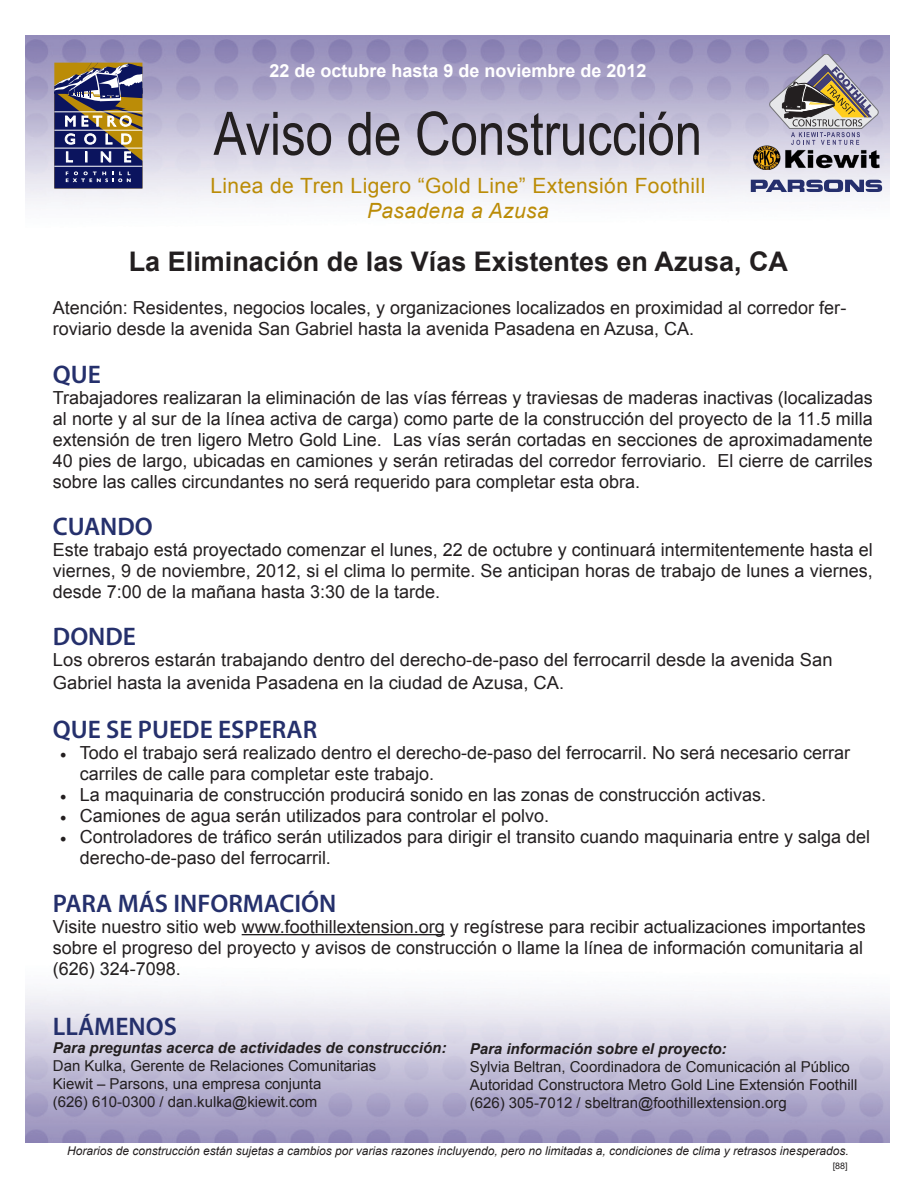
<style>
.page{position:relative;width:918px;height:1188px;background:#fff}
.page>*{position:absolute;margin:0;border:0;box-sizing:border-box;transform-origin:0 0}
.Heading{font:60px "Arial Narrow";color:#231f20}
.t1{font:700 27px "Arial";color:#231f20}
.Subheading{font:600 25.5px "Myriad Pro";color:#25306c}
.t2{font:21px "Arial";letter-spacing:.02em;color:#bb8c07}
.t3{font:italic 21px "Arial";letter-spacing:.02em;color:#bb8c07}
.t4{font:18px/21px "Arial";color:#231f20}
.t5{font:700 18px "Arial";color:#fff}
.Subheading-2{font:15px/18px "Arial";color:#231f20}
.t6{font:italic 12px "Arial";color:#231f20}
.t7{font:9px "Arial";color:#231f20}
.s1{font-family:"Minion Pro"}
.s2{font-weight:700;font-style:italic}
</style>
<div class="page">
<img style="left:26px;top:36px;width:864px;height:165px">
<svg style="left:54px;top:63px;width:88px;height:125px;background:#5c5868"></svg>
<hr style="left:242px;top:934px;width:203px;height:1px;background:#231f20">
<svg style="left:751px;top:180px;width:131px;height:12px;background:#666d99"></svg>
<img style="left:749px;top:140px;width:136px;height:29px">
<svg style="left:769px;top:54px;width:109px;height:91px;background:#a39da6"></svg>
<p class="t5" style="left:269px;top:59px;width:379px">22 de octubre hasta 9 de noviembre de 2012</p>
<p class="Heading" style="left:214px;top:90px;width:490px">Aviso de Construcción</p>
<p class="t2" style="left:210px;top:172px;width:496px">Linea de Tren Ligero “Gold Line” Extensión Foothill</p>
<p class="t3" style="left:367px;top:197px;width:183px">Pasadena a Azusa</p>
<p class="t1" style="left:129px;top:244px;width:661px">La Eliminación de las Vías Existentes en Azusa, CA</p>
<p class="t4" style="left:53px;top:297px;width:795px">Atención: Residentes, negocios locales, y organizaciones localizados en proximidad al corredor fer&shy;roviario desde la avenida San Gabriel hasta la avenida Pasadena en Azusa, CA.</p>
<p class="Subheading" style="left:53px;top:358px;width:50px">QUE</p>
<p class="t4" style="left:53px;top:387px;width:822px;text-align:justify">Trabajadores realizaran la eliminación de las vías férreas y traviesas de maderas inactivas (localizadas al norte y al sur de la línea activa de carga) como parte de la construcción del proyecto de la 11.5 milla extensión de tren ligero Metro Gold Line. Las vías serán cortadas en secciones de aproximadamente 40 pies de largo, ubicadas en camiones y serán retiradas del corredor ferroviario. El cierre de carriles sobre las calles circundantes no será requerido para completar esta obra.</p>
<p class="Subheading" style="left:53px;top:510px;width:101px">CUANDO</p>
<p class="t4" style="left:53px;top:540px;width:822px;text-align:justify">Este trabajo está proyectado comenzar el lunes, 22 de octubre y continuará intermitentemente hasta el viernes, 9 de noviembre, 2012, si el clima lo permite. Se anticipan horas de trabajo de lunes a viernes, desde 7:00 de la mañana hasta 3:30 de la tarde.</p>
<p class="Subheading" style="left:53px;top:621px;width:85px">DONDE</p>
<p class="t4" style="left:53px;top:649px;width:781px;line-height:22.5px">Los obreros estarán trabajando dentro del derecho-de-paso del ferrocarril desde la avenida San<br>Gabriel hasta la avenida Pasadena en la ciudad de Azusa, CA.</p>
<p class="Subheading" style="left:53px;top:714px;width:266px">QUE SE PUEDE ESPERAR</p>
<p class="t4" style="left:80px;top:743px;width:772px;text-indent:-20px"><span class="s1">•</span> Todo el trabajo será realizado dentro el derecho-de-paso del ferrocarril. No será necesario cerrar carriles de calle para completar este trabajo.</p>
<p class="t4" style="left:60px;top:785px;width:708px"><span class="s1">•</span> La maquinaria de construcción producirá sonido en las zonas de construcción activas.</p>
<p class="t4" style="left:60px;top:806px;width:491px"><span class="s1">•</span> Camiones de agua serán utilizados para controlar el polvo.</p>
<p class="t4" style="left:80px;top:827px;width:792px;text-indent:-20px"><span class="s1">•</span> Controladores de tráfico serán utilizados para dirigir el transito cuando maquinaria entre y salga del derecho-de-paso del ferrocarril.</p>
<p class="Subheading" style="left:53px;top:887px;width:285px">PARA MÁS INFORMACIÓN</p>
<p class="t4" style="left:53px;top:916px;width:815px">Visite nuestro sitio web www.foothillextension.org y regístrese para recibir actualizaciones importantes sobre el progreso del proyecto y avisos de construcción o llame la línea de información comunitaria al (626) 324-7098.</p>
<p class="Subheading" style="left:53px;top:1010px;width:126px">LLÁMENOS</p>
<p class="Subheading-2" style="left:53px;top:1039px;width:395px"><span class="s2">Para preguntas acerca de actividades de construcción:<br></span>Dan Kulka, Gerente de Relaciones Comunitarias<br>Kiewit – Parsons, una empresa conjunta<br>(626) 610-0300 / dan.kulka@kiewit.com</p>
<p class="Subheading-2" style="left:470px;top:1040px;width:389px"><span class="s2">Para información sobre el proyecto:<br></span>Sylvia Beltran, Coordinadora de Comunicación al Público Autoridad Constructora Metro Gold Line Extensión Foothill (626) 305-7012 / sbeltran@foothillextension.org</p>
<p class="t6" style="left:67px;top:1143px;width:783px">Horarios de construcción están sujetas a cambios por varias razones incluyendo, pero no limitadas a, condiciones de clima y retrasos inesperados.</p>
<p class="t7" style="left:833px;top:1160px;width:17px">[88]</p>
</div>
